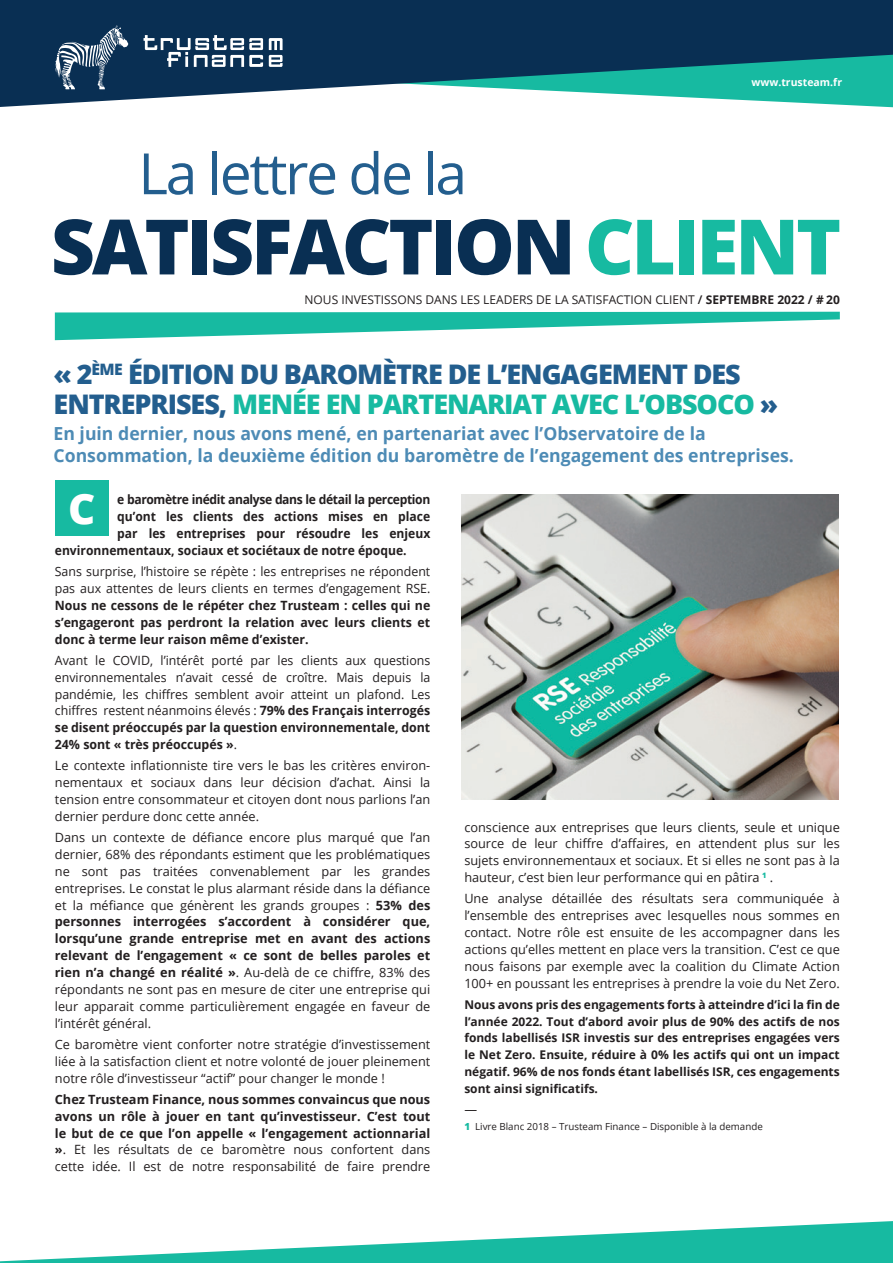
<style>
.page{position:relative;width:893px;height:1263px;background:#fff}
.page>*{position:absolute;margin:0;border:0;box-sizing:border-box;transform-origin:0 0}
.t1{font:800 76.5px "Open Sans";letter-spacing:-.04em;color:#092f53}
.t2{font:57px "Open Sans";letter-spacing:-.04em;color:#235e8e}
.t3{font:800 42px "Open Sans";color:#fff}
.t4{font:800 27px/30px "Open Sans";letter-spacing:-.04em;color:#235e8e}
.t5{font:700 18px/21.6px "Open Sans";color:#4d8bb5}
.t6{font:12.75px/17px "Open Sans";color:#231f20;text-align:justify}
.t7{font:700 12.75px/17px "Open Sans";color:#231f20;text-align:justify}
.t8{font:700 12.75px "Open Sans";color:#231f20;scale:.95 1}
.t9{font:700 12.75px "Open Sans";letter-spacing:-.03em;color:#231f20;scale:.95 1}
.t10{font:700 12px/16.8px "Open Sans";color:#231f20;text-align:justify}
.t11{font:12px "Open Sans";color:#231f20}
.t12{font:700 10.5px "Open Sans";color:#fff}
.t13{font:9.75px "Open Sans";color:#231f20}
.s1{color:#17baa1}
.s2{font-weight:600}
.s3{font-weight:700}
.s4{font-weight:400}
.s5{font-weight:800;color:#17baa1}
</style>
<div class="page">
<svg style="left:55px;top:312px;width:785px;height:28px"></svg>
<div style="left:55px;top:480px;width:54px;height:56px;background:#17baa1"></div>
<svg style="left:0;top:1221px;width:893px;height:42px"></svg>
<svg style="left:0;top:0;width:893px;height:107px;background:#285c73"></svg>
<svg style="left:144px;top:35px;width:119px;height:32px"></svg>
<svg style="left:269px;top:38px;width:14px;height:29px"></svg>
<svg style="left:55px;top:25px;width:73px;height:64px;background:#3c5a76"></svg>
<img style="left:462px;top:495px;width:377px;height:304px">
<h2 class="t2" style="left:138px;top:134px;width:330px">La lettre de la</h2>
<p class="t12" style="left:751px;top:75px;width:92px">www.trusteam.fr</p>
<h1 class="t1" style="left:51px;top:188px;width:792px">SATISFACTION <span class="s1">CLIENT</span></h1>
<p class="t11" style="left:305px;top:291px;width:537px">NOUS INVESTISSONS DANS LES LEADERS DE LA SATISFACTION CLIENT <span class="s2">/</span> <span class="s3">SEPTEMBRE 2022 / # 20</span></p>
<h3 class="t4" style="left:54px;top:358px;width:726px">« 2<sup>ÈME</sup> ÉDITION DU BAROMÈTRE DE L’ENGAGEMENT DES<br>ENTREPRISES, <span class="s1">MENÉE EN PARTENARIAT AVEC L’OBSOCO</span> »</h3>
<h3 class="t5" style="left:54px;top:422px;width:742px">En juin dernier, nous avons mené, en partenariat avec l’Observatoire de la<br>Consommation, la deuxième édition du baromètre de l’engagement des entreprises.</h3>
<h3 class="t3" style="left:68px;top:477px;width:29px">C</h3>
<p class="t9" style="left:117px;top:491px;width:331px">e baromètre inédit analyse dans le détail la perception</p>
<p class="t8" style="left:117px;top:508px;width:331px">qu’ont les clients des actions mises en place</p>
<p class="t8" style="left:117px;top:524px;width:331px">par les entreprises pour résoudre les enjeux</p>
<p class="t8" style="left:55px;top:541px;width:372px">environnementaux, sociaux et sociétaux de notre époque.</p>
<p class="t6" style="left:55px;top:563px;width:377px">Sans surprise, l’histoire se répète : les entreprises ne répondent pas aux attentes de leurs clients en termes d’engagement RSE.</p>
<p class="t7" style="left:55px;top:596px;width:377px">Nous ne cessons de le répéter chez Trusteam : celles qui ne s’engageront pas perdront la relation avec leurs clients et donc à terme leur raison même d’exister.</p>
<p class="t6" style="left:55px;top:651px;width:377px">Avant le COVID, l’intérêt porté par les clients aux questions environnementales n’avait cessé de croître. Mais depuis la pandémie, les chiffres semblent avoir atteint un plafond. Les chiffres restent néanmoins élevés : <span class="s3">79% des Français interrogés se disent préoccupés par la question environnementale, dont 24% sont « très préoccupés »</span>.</p>
<p class="t6" style="left:55px;top:757px;width:377px">Le contexte inflationniste tire vers le bas les critères environ&shy;nementaux et sociaux dans leur décision d’achat. Ainsi la tension entre consommateur et citoyen dont nous parlions l’an dernier perdure donc cette année.</p>
<p class="t6" style="left:55px;top:829px;width:377px">Dans un contexte de défiance encore plus marqué que l’an dernier, 68% des répondants estiment que les problématiques ne sont pas traitées convenablement par les grandes entreprises. Le constat le plus alarmant réside dans la défiance et la méfiance que génèrent les grands groupes : <span class="s3">53% des personnes interrogées s’accordent à considérer que, lorsqu’une grande entreprise met en avant des actions relevant de l’engagement « ce sont de belles paroles et rien n’a changé en réalité »</span>. Au-delà de ce chiffre, 83% des répondants ne sont pas en mesure de citer une entreprise qui leur apparait comme particulièrement engagée en faveur de l’intérêt général.</p>
<p class="t6" style="left:55px;top:1035px;width:377px">Ce baromètre vient conforter notre stratégie d’investissement liée à la satisfaction client et notre volonté de jouer pleinement notre rôle d’investisseur “actif” pour changer le monde !</p>
<p class="t7" style="left:55px;top:1090px;width:377px">Chez Trusteam Finance, nous sommes convaincus que nous avons un rôle à jouer en tant qu’investisseur. C’est tout le but de ce que l’on appelle « l’engagement actionnarial »<span class="s4">. Et les résultats de ce baromètre nous confortent dans cette idée. Il est de notre responsabilité de faire prendre</span></p>
<p class="t6" style="left:464px;top:818px;width:377px">conscience aux entreprises que leurs clients, seule et unique source de leur chiffre d’affaires, en attendent plus sur les sujets environnementaux et sociaux. Et si elles ne sont pas à la hauteur, c’est bien leur performance qui en pâtira <sup>1</sup> .</p>
<p class="t6" style="left:464px;top:890px;width:377px">Une analyse détaillée des résultats sera communiquée à l’ensemble des entreprises avec lesquelles nous sommes en contact. Notre rôle est ensuite de les accompagner dans les actions qu’elles mettent en place vers la transition. C’est ce que nous faisons par exemple avec la coalition du Climate Action 100+ en poussant les entreprises à prendre la voie du Net Zero.</p>
<p class="t10" style="left:464px;top:996px;width:377px">Nous avons pris des engagements forts à atteindre d’ici la fin de l’année 2022. Tout d’abord avoir plus de 90% des actifs de nos fonds labellisés ISR investis sur des entreprises engagées vers le Net Zero. Ensuite, réduire à 0% les actifs qui ont un impact négatif. 96% de nos fonds étant labellisés ISR, ces engagements sont ainsi significatifs.</p>
<p class="t6" style="left:464px;top:1101px;width:14px">—</p>
<p class="t13" style="left:464px;top:1120px;width:300px"><span class="s5">1</span> Livre Blanc 2018 – Trusteam Finance – Disponible à la demande</p>
</div>
